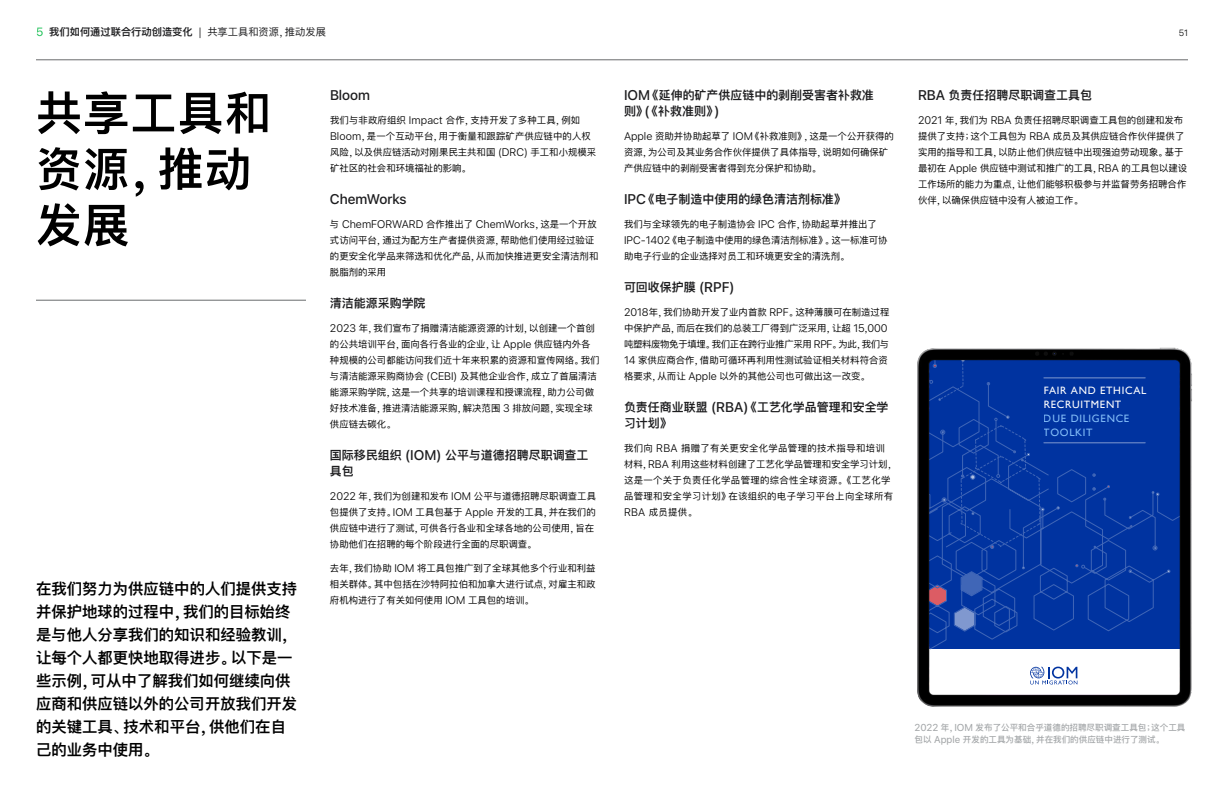
<style>
.page{position:relative;width:1224px;height:792px;background:#fff}
.page>*{position:absolute;margin:0;border:0;box-sizing:border-box;transform-origin:0 0}
.Title___H2_-_Page_Subhead{font:600 54px/56px "SF Hello SC";letter-spacing:.02em;color:#000}
.Intro___Medium{font:600 18px/23px "SF Hello SC";color:#000}
.Body___Subtitles{font:600 14px/16px "SF Hello SC";color:#1d1d1f}
.t1{font:600 12px "SF Hello SC";color:#1d1d1f}
.Body{font:11px/16px "SF Hello SC";color:#000}
.Body-2{font:11px/16px "SF Hello SC";letter-spacing:.03em;color:#000}
.t2{font:500 10.7px/14.2px "Gill Sans Nova";letter-spacing:.065em;color:#fff}
.t3{font:500 10.7px/14.2px "Gill Sans Nova";letter-spacing:.065em;color:#83aceb}
.t4{font:500 10px/12px "SF Hello SC";color:#a4a7a9}
.t5{font:9px "SF Hello SC";color:#000}
.s1{color:#fff}
.s2{font-weight:400}
</style>
<div class="page">
<hr style="left:36px;top:60px;width:1152px;height:1px;background:#696b6d">
<div style="left:1156px;top:0;width:68px;height:68px;background:#fff;border-radius:20px"></div>
<hr style="left:36px;top:300px;width:270px;height:1px;background:#696b6d">
<img style="left:917px;top:347px;width:275px;height:360px">
<p class="t1" style="left:36px;top:25px;width:291px"><span class="s1">5</span> 我们如何通过联合行动创造变化 <span class="s2">| 共享工具和资源，推动发展</span></p>
<p class="t5" style="left:1179px;top:28px;width:11px">51</p>
<p class="Title___H2_-_Page_Subhead" style="left:36px;top:85px;width:236px">共享工具和资源，推动发展</p>
<p class="Body___Subtitles" style="left:330px;top:87px;width:42px">Bloom</p>
<p class="Body" style="left:330px;top:112px;width:268px">我们与非政府组织 Impact 合作，支持开发了多种工具，例如<br>Bloom，是一个互动平台，用于衡量和跟踪矿产供应链中的人权风险，以及供应链活动对刚果民主共和国 (DRC) 手工和小规模采矿社区的社会和环境福祉的影响。</p>
<p class="Body___Subtitles" style="left:330px;top:191px;width:78px">ChemWorks</p>
<p class="Body" style="left:330px;top:216px;width:270px">与 ChemFORWARD 合作推出了 ChemWorks，这是一个开放式访问平台，通过为配方生产者提供资源，帮助他们使用经过验证的更安全化学品来筛选和优化产品，从而加快推进更安全清洁剂和脱脂剂的采用</p>
<p class="Body___Subtitles" style="left:330px;top:295px;width:97px">清洁能源采购学院</p>
<p class="Body" style="left:330px;top:320px;width:271px">2023 年，我们宣布了捐赠清洁能源资源的计划，以创建一个首创的公共培训平台，面向各行各业的企业，让 Apple 供应链内外各种规模的公司都能访问我们近十年来积累的资源和宣传网络。我们与清洁能源采购商协会 (CEBI) 及其他企业合作，成立了首届清洁能源采购学院，这是一个共享的培训课程和授课流程，助力公司做好技术准备，推进清洁能源采购，解决范围 3 排放问题，实现全球供应链去碳化。</p>
<p class="Body___Subtitles" style="left:330px;top:447px;width:260px">国际移民组织 (IOM) 公平与道德招聘尽职调查工具包</p>
<p class="Body" style="left:330px;top:488px;width:268px">2022 年，我们为创建和发布 IOM 公平与道德招聘尽职调查工具包提供了支持。IOM 工具包基于 Apple 开发的工具，并在我们的供应链中进行了测试，可供各行各业和全球各地的公司使用，旨在协助他们在招聘的每个阶段进行全面的尽职调查。</p>
<p class="Body" style="left:330px;top:560px;width:267px;text-align:justify">去年，我们协助 IOM 将工具包推广到了全球其他多个行业和利益相关群体。其中包括在沙特阿拉伯和加拿大进行试点，对雇主和政府机构进行了有关如何使用 IOM 工具包的培训。</p>
<p class="Intro___Medium" style="left:36px;top:577px;width:263px">在我们努力为供应链中的人们提供支持并保护地球的过程中，我们的目标始终是与他人分享我们的知识和经验教训，让每个人都更快地取得进步。以下是一些示例，可从中了解我们如何继续向供应商和供应链以外的公司开放我们开发的关键工具、技术和平台，供他们在自己的业务中使用。</p>
<p class="Body___Subtitles" style="left:624px;top:87px;width:251px">IOM《延伸的矿产供应链中的剥削受害者补救准则》(《补救准则》)</p>
<p class="Body" style="left:624px;top:128px;width:271px">Apple 资助并协助起草了 IOM《补救准则》，这是一个公开获得的资源，为公司及其业务合作伙伴提供了具体指导，说明如何确保矿产供应链中的剥削受害者得到充分保护和协助。</p>
<p class="Body___Subtitles" style="left:624px;top:191px;width:220px">IPC《电子制造中使用的绿色清洁剂标准》</p>
<p class="Body" style="left:624px;top:216px;width:265px">我们与全球领先的电子制造协会 IPC 合作，协助起草并推出了<br>IPC-1402《电子制造中使用的绿色清洁剂标准》。这一标准可协助电子行业的企业选择对员工和环境更安全的清洗剂。</p>
<p class="Body___Subtitles" style="left:624px;top:279px;width:112px">可回收保护膜 (RPF)</p>
<p class="Body" style="left:624px;top:304px;width:267px">2018年，我们协助开发了业内首款 RPF。这种薄膜可在制造过程中保护产品，而后在我们的总装工厂得到广泛采用，让超 15,000吨塑料废物免于填埋。我们正在跨行业推广采用 RPF。为此，我们与14 家供应商合作，借助可循环再利用性测试验证相关材料符合资格要求，从而让 Apple 以外的其他公司也可做出这一改变。</p>
<p class="Body___Subtitles" style="left:624px;top:399px;width:266px">负责任商业联盟 (RBA)《工艺化学品管理和安全学习计划》</p>
<p class="Body-2" style="left:624px;top:440px;width:271px">我们向 RBA 捐赠了有关更安全化学品管理的技术指导和培训材料，RBA 利用这些材料创建了工艺化学品管理和安全学习计划，这是一个关于负责任化学品管理的综合性全球资源。《工艺化学品管理和安全学习计划》在该组织的电子学习平台上向全球所有<br>RBA 成员提供。</p>
<p class="Body___Subtitles" style="left:918px;top:87px;width:176px">RBA 负责任招聘尽职调查工具包</p>
<p class="Body" style="left:918px;top:112px;width:271px">2021 年，我们为 RBA 负责任招聘尽职调查工具包的创建和发布提供了支持；这个工具包为 RBA 成员及其供应链合作伙伴提供了实用的指导和工具，以防止他们供应链中出现强迫劳动现象。基于最初在 Apple 供应链中测试和推广的工具，RBA 的工具包以建设工作场所的能力为重点，让他们能够积极参与并监督劳务招聘合作伙伴，以确保供应链中没有人被迫工作。</p>
<p class="t2" style="left:1044px;top:383px;width:104px">FAIR AND ETHICAL<br>RECRUITMENT</p>
<p class="t3" style="left:1044px;top:411px;width:87px">DUE DILIGENCE<br>TOOLKIT</p>
<p class="t4" style="left:915px;top:721px;width:272px">2022 年，IOM 发布了公平和合乎道德的招聘尽职调查工具包；这个工具包以 Apple 开发的工具为基础，并在我们的供应链中进行了测试。</p>
</div>
